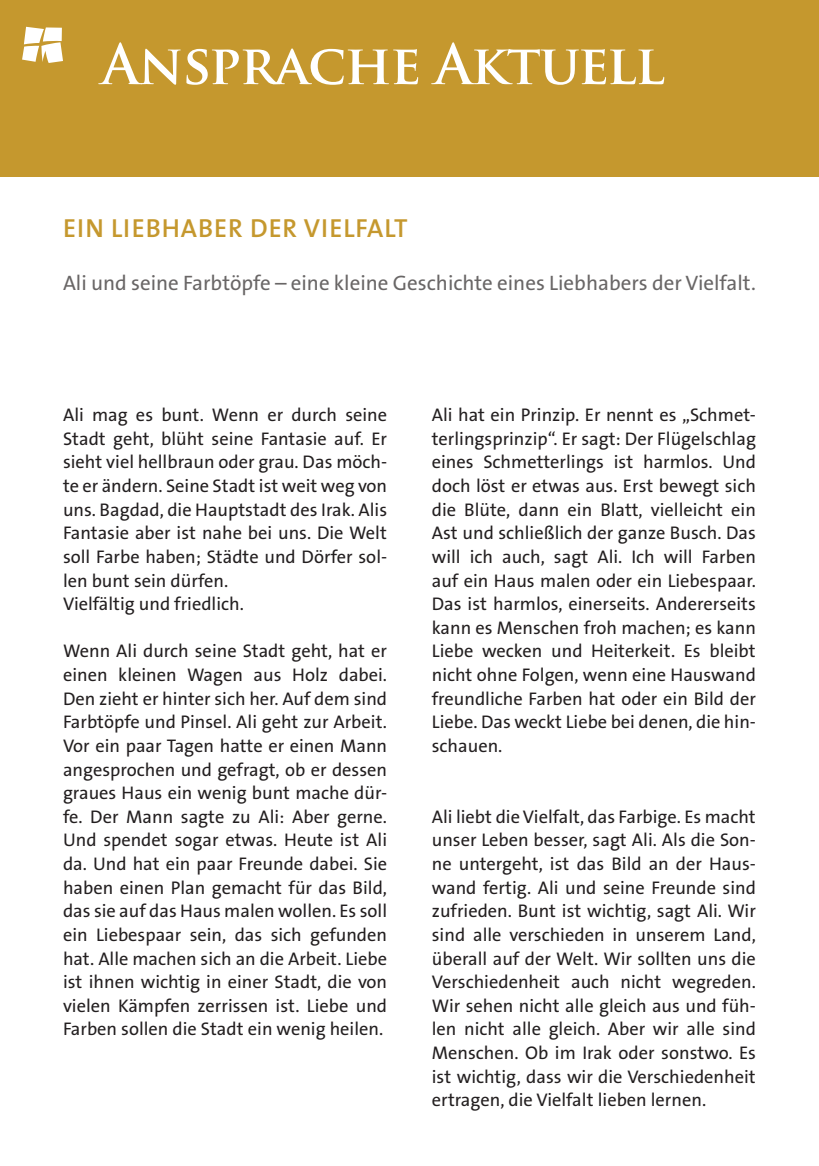
<style>
.page{position:relative;width:819px;height:1166px;background:#fff}
.page>*{position:absolute;margin:0;border:0;box-sizing:border-box;transform-origin:0 0}
.Einf__Abs{font:700 53.9px "Trajan Pro";letter-spacing:-.025em;color:#fff}
.Einf__Abs-2{font:600 26.25px "The Sans";letter-spacing:.035em;color:#c5982e}
.Einf__Abs-3{font:21px "The Sans B5 Plain";color:#696666}
.Einf__Abs-4{font:18.38px/23.6px "The Sans B5 Plain";color:#231f20;text-align:justify}
</style>
<div class="page">
<div style="left:0;top:0;width:819px;height:176px;background:#c5982e"></div>
<svg style="left:22px;top:27px;width:41px;height:36px"></svg>
<p class="Einf__Abs" style="left:102px;top:31px;width:564px">Ansprache Aktuell</p>
<p class="Einf__Abs-2" style="left:63px;top:207px;width:346px">EIN LIEBHABER DER VIELFALT</p>
<p class="Einf__Abs-3" style="left:63px;top:272px;width:694px">Ali und seine Farbtöpfe – eine kleine Geschichte eines Liebhabers der Vielfalt.</p>
<p class="Einf__Abs-4" style="left:63px;top:404px;width:325px">Ali mag es bunt. Wenn er durch seine Stadt geht, blüht seine Fantasie auf. Er sieht viel hellbraun oder grau. Das möch&shy;te er ändern. Seine Stadt ist weit weg von uns. Bagdad, die Hauptstadt des Irak. Alis Fantasie aber ist nahe bei uns. Die Welt soll Farbe haben; Städte und Dörfer sol&shy;len bunt sein dürfen.</p>
<p class="Einf__Abs-4" style="left:63px;top:593px;width:182px">Vielfältig und friedlich.</p>
<p class="Einf__Abs-4" style="left:63px;top:640px;width:325px">Wenn Ali durch seine Stadt geht, hat er einen kleinen Wagen aus Holz dabei.<br>Den zieht er hinter sich her. Auf dem sind Farbtöpfe und Pinsel. Ali geht zur Arbeit.<br>Vor ein paar Tagen hatte er einen Mann angesprochen und gefragt, ob er dessen graues Haus ein wenig bunt mache dür&shy;fe. Der Mann sagte zu Ali: Aber gerne.<br>Und spendet sogar etwas. Heute ist Ali da. Und hat ein paar Freunde dabei. Sie haben einen Plan gemacht für das Bild, das sie auf das Haus malen wollen. Es soll ein Liebespaar sein, das sich gefunden hat. Alle machen sich an die Arbeit. Liebe ist ihnen wichtig in einer Stadt, die von vielen Kämpfen zerrissen ist. Liebe und Farben sollen die Stadt ein wenig heilen.</p>
<p class="Einf__Abs-4" style="left:432px;top:404px;width:325px">Ali hat ein Prinzip. Er nennt es „Schmet&shy;terlingsprinzip“. Er sagt: Der Flügelschlag eines Schmetterlings ist harmlos. Und doch löst er etwas aus. Erst bewegt sich die Blüte, dann ein Blatt, vielleicht ein Ast und schließlich der ganze Busch. Das will ich auch, sagt Ali. Ich will Farben auf ein Haus malen oder ein Liebespaar.<br>Das ist harmlos, einerseits. Andererseits kann es Menschen froh machen; es kann Liebe wecken und Heiterkeit. Es bleibt nicht ohne Folgen, wenn eine Hauswand freundliche Farben hat oder ein Bild der Liebe. Das weckt Liebe bei denen, die hin&shy;schauen.</p>
<p class="Einf__Abs-4" style="left:432px;top:805px;width:325px">Ali liebt die Vielfalt, das Farbige. Es macht unser Leben besser, sagt Ali. Als die Son&shy;ne untergeht, ist das Bild an der Haus&shy;wand fertig. Ali und seine Freunde sind zufrieden. Bunt ist wichtig, sagt Ali. Wir sind alle verschieden in unserem Land, überall auf der Welt. Wir sollten uns die Verschiedenheit auch nicht wegreden.<br>Wir sehen nicht alle gleich aus und füh&shy;len nicht alle gleich. Aber wir alle sind Menschen. Ob im Irak oder sonstwo. Es ist wichtig, dass wir die Verschiedenheit ertragen, die Vielfalt lieben lernen.</p>
</div>
